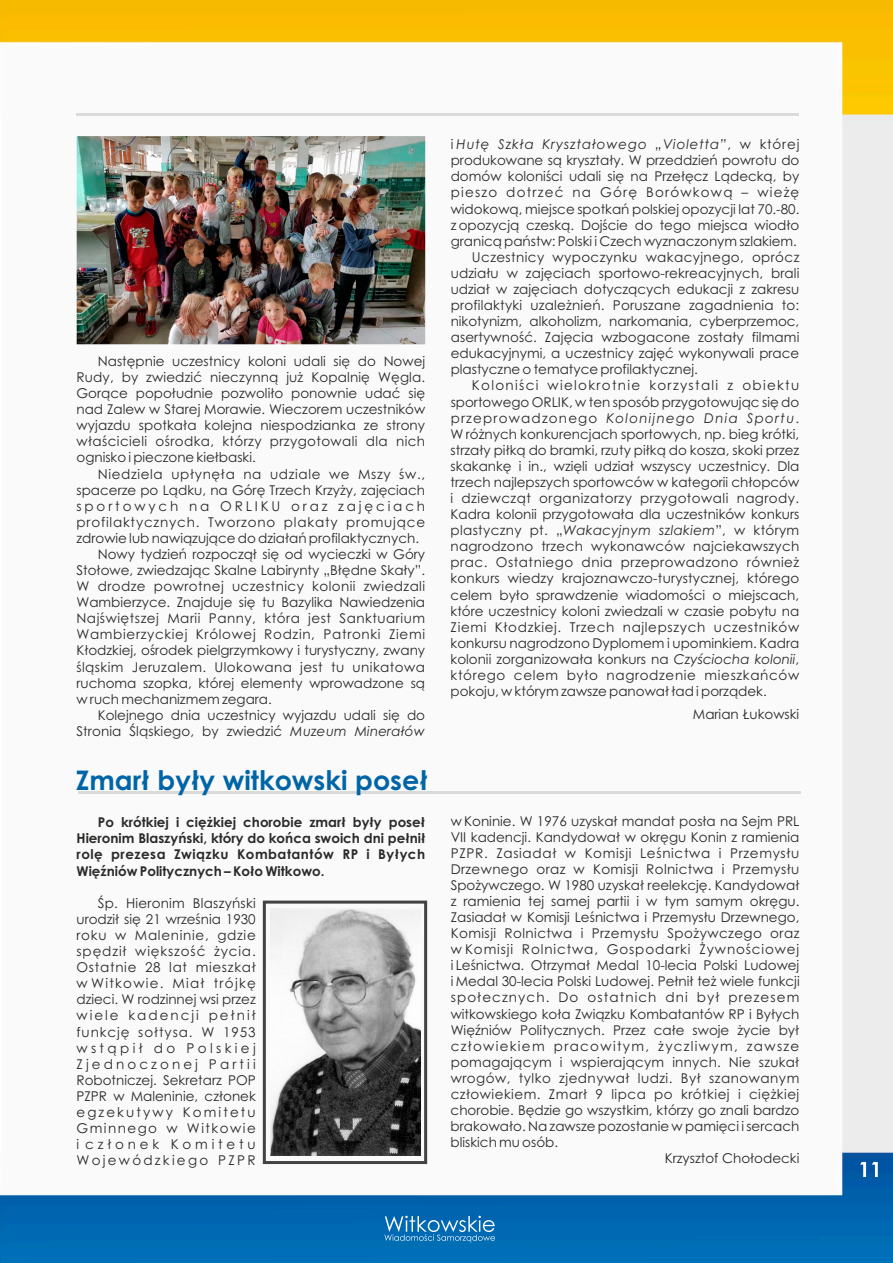
<style>
.page{position:relative;width:893px;height:1263px;background:#fff}
.page>*{position:absolute;margin:0;border:0;box-sizing:border-box;transform-origin:0 0}
.t1{font:700 27px "Century Gothic";color:#0065a7}
.t2{font:13.5px/16px "Century Gothic";color:#2a2a29;text-align:justify}
.t3{font:13.5px "Century Gothic";letter-spacing:.03em;color:#2a2a29}
.t4{font:700 13.5px/16.4px "Century Gothic";color:#2a2a29;text-align:justify}
.t5{font:13.5px "Century Gothic";letter-spacing:.05em;color:#2a2a29}
.t6{font:13.5px "Century Gothic";letter-spacing:.035em;color:#2a2a29}
.t7{font:13.5px "Century Gothic";letter-spacing:.025em;color:#2a2a29}
.t8{font:13.5px "Century Gothic";letter-spacing:.095em;color:#2a2a29}
.t9{font:13.5px "Century Gothic";letter-spacing:.04em;color:#2a2a29}
.t10{font:13.5px "Century Gothic";letter-spacing:.045em;color:#2a2a29}
.t11{font:13.5px "Century Gothic";letter-spacing:.06em;color:#2a2a29}
.t12{font:italic 13.5px "Century Gothic";letter-spacing:.06em;color:#2a2a29}
.t13{font:13.5px "Century Gothic";letter-spacing:.02em;color:#2a2a29}
.t14{font:13.5px "Century Gothic";letter-spacing:.065em;color:#2a2a29}
.t15{font:italic 13.5px "Century Gothic";letter-spacing:.085em;color:#2a2a29}
.t16{font:13.5px "Century Gothic";letter-spacing:.08em;color:#2a2a29}
.t17{font:13.5px "Century Gothic";letter-spacing:.09em;color:#2a2a29}
.t18{font:13.5px "Century Gothic";letter-spacing:.21em;color:#2a2a29}
.s1{font-style:italic}
.s2{font-style:normal}
</style>
<div class="page">
<img style="left:0;top:0;width:893px;height:1263px">
<svg style="left:860px;top:1162px;width:18px;height:15px"></svg>
<svg style="left:384px;top:1216px;width:111px;height:26px;background:#3386c1"></svg>
<hr style="left:77px;top:114px;width:722px;height:2px;background:#d9dada">
<img style="left:77px;top:136px;width:348px;height:208px">
<hr style="left:78px;top:791px;width:723px;height:3px;background:#d9dada">
<img style="left:271px;top:908px;width:149px;height:248px">
<div style="left:263px;top:900px;width:164px;height:264px;border:3px solid #424242"></div>
<p class="t2" style="left:77px;top:354px;width:350px;text-indent:21px">Następnie uczestnicy koloni udali się do Nowej Rudy, by zwiedzić nieczynną już Kopalnię Węgla.<br>Gorące popołudnie pozwoliło ponownie udać się nad Zalew w Starej Morawie. Wieczorem uczestników wyjazdu spotkała kolejna niespodzianka ze strony właścicieli ośrodka, którzy przygotowali dla nich ognisko i pieczone kiełbaski.</p>
<p class="t5" style="left:98px;top:468px;width:329px">Niedziela upłynęła na udziale we Mszy św.,</p>
<p class="t2" style="left:76px;top:483px;width:350px">spacerze po Lądku, na Górę Trzech Krzyży, zajęciach</p>
<p class="t18" style="left:76px;top:500px;width:350px">sportowych na ORLIKU oraz zajęciach</p>
<p class="t11" style="left:76px;top:517px;width:350px">profilaktycznych. Tworzono plakaty promujące</p>
<p class="t2" style="left:76px;top:531px;width:344px">zdrowie lub nawiązujące do działań profilaktycznych.</p>
<p class="t2" style="left:98px;top:547px;width:329px">Nowy tydzień rozpoczął się od wycieczki w Góry</p>
<p class="t2" style="left:76px;top:563px;width:350px">Stołowe, zwiedzając Skalne Labirynty „Błędne Skały”.</p>
<p class="t3" style="left:76px;top:581px;width:350px">W drodze powrotnej uczestnicy kolonii zwiedzali</p>
<p class="t2" style="left:76px;top:595px;width:350px">Wambierzyce. Znajduje się tu Bazylika Nawiedzenia</p>
<p class="t9" style="left:76px;top:613px;width:350px">Najświętszej Marii Panny, która jest Sanktuarium</p>
<p class="t5" style="left:76px;top:629px;width:350px">Wambierzyckiej Królowej Rodzin, Patronki Ziemi</p>
<p class="t2" style="left:76px;top:644px;width:350px">Kłodzkiej, ośrodek pielgrzymkowy i turystyczny, zwany</p>
<p class="t3" style="left:76px;top:661px;width:350px">śląskim Jeruzalem. Ulokowana jest tu unikatowa</p>
<p class="t2" style="left:76px;top:676px;width:350px">ruchoma szopka, której elementy wprowadzone są</p>
<p class="t2" style="left:76px;top:692px;width:197px">w ruch mechanizmem zegara.</p>
<p class="t2" style="left:98px;top:708px;width:329px">Kolejnego dnia uczestnicy wyjazdu udali się do</p>
<p class="t2" style="left:76px;top:724px;width:350px">Stronia Śląskiego, by zwiedzić <span class="s1">Muzeum Minerałów</span></p>
<h1 class="t1" style="left:76px;top:770px;width:354px">Zmarł były witkowski poseł</h1>
<p class="t4" style="left:77px;top:815px;width:350px;text-indent:21px">Po krótkiej i ciężkiej chorobie zmarł były poseł Hieronim Blaszyński, który do końca swoich dni pełnił rolę prezesa Związku Kombatantów RP i Byłych Więźniów Politycznych – Koło Witkowo.</p>
<p class="t2" style="left:76px;top:896px;width:181px;text-indent:21px">Śp. Hieronim Blaszyński urodził się 21 września 1930 roku w Maleninie, gdzie spędził większość życia.<br>Ostatnie 28 lat mieszkał w Witkowie. Miał trójkę dzieci. W rodzinnej wsi przez wiele kadencji pełnił funkcję sołtysa. W 1953 wstąpił do Polskiej Zjednoczonej Partii Robotniczej. Sekretarz POP PZPR w Maleninie, członek egzekutywy Komitetu Gminnego w Witkowie i członek Komitetu Wojewódzkiego PZPR</p>
<p class="t12" style="left:451px;top:139px;width:350px"><span class="s2">i</span> Hutę Szkła Kryształowego „Violetta”<span class="s2">, w której</span></p>
<p class="t2" style="left:451px;top:154px;width:350px">produkowane są kryształy. W przeddzień powrotu do</p>
<p class="t2" style="left:451px;top:170px;width:350px">domów koloniści udali się na Przełęcz Lądecką, by</p>
<p class="t17" style="left:451px;top:187px;width:350px">pieszo dotrzeć na Górę Borówkową – wieżę</p>
<p class="t2" style="left:451px;top:202px;width:350px">widokową, miejsce spotkań polskiej opozycji lat 70.-80.</p>
<p class="t2" style="left:451px;top:218px;width:350px">z opozycją czeską. Dojście do tego miejsca wiodło</p>
<p class="t2" style="left:451px;top:234px;width:348px">granicą państw: Polski i Czech wyznaczonym szlakiem.</p>
<p class="t3" style="left:472px;top:252px;width:329px">Uczestnicy wypoczynku wakacyjnego, oprócz</p>
<p class="t2" style="left:451px;top:266px;width:350px">udziału w zajęciach sportowo-rekreacyjnych, brali</p>
<p class="t2" style="left:451px;top:282px;width:350px">udział w zajęciach dotyczących edukacji z zakresu</p>
<p class="t2" style="left:451px;top:298px;width:350px">profilaktyki uzależnień. Poruszane zagadnienia to:</p>
<p class="t2" style="left:451px;top:314px;width:350px">nikotynizm, alkoholizm, narkomania, cyberprzemoc,</p>
<p class="t2" style="left:451px;top:330px;width:350px">asertywność. Zajęcia wzbogacone zostały filmami</p>
<p class="t2" style="left:451px;top:347px;width:350px">edukacyjnymi, a uczestnicy zajęć wykonywali prace</p>
<p class="t2" style="left:451px;top:363px;width:249px">plastyczne o tematyce profilaktycznej.</p>
<p class="t8" style="left:472px;top:380px;width:329px">Koloniści wielokrotnie korzystali z obiektu</p>
<p class="t2" style="left:451px;top:395px;width:350px">sportowego ORLIK, w ten sposób przygotowując się do</p>
<p class="t15" style="left:451px;top:412px;width:350px"><span class="s2">przeprowadzonego</span> Kolonijnego Dnia Sportu<span class="s2">.</span></p>
<p class="t2" style="left:451px;top:427px;width:350px">W różnych konkurencjach sportowych, np. bieg krótki,</p>
<p class="t2" style="left:451px;top:443px;width:350px">strzały piłką do bramki, rzuty piłką do kosza, skoki przez</p>
<p class="t2" style="left:451px;top:459px;width:350px">skakankę i in., wzięli udział wszyscy uczestnicy. Dla</p>
<p class="t2" style="left:451px;top:475px;width:350px">trzech najlepszych sportowców w kategorii chłopców</p>
<p class="t3" style="left:451px;top:493px;width:350px">i dziewcząt organizatorzy przygotowali nagrody.</p>
<p class="t2" style="left:451px;top:507px;width:350px">Kadra kolonii przygotowała dla uczestników konkurs</p>
<p class="t7" style="left:451px;top:525px;width:350px">plastyczny pt. „<span class="s1">Wakacyjnym szlakiem</span>”, w którym</p>
<p class="t13" style="left:451px;top:541px;width:350px">nagrodzono trzech wykonawców najciekawszych</p>
<p class="t6" style="left:451px;top:557px;width:350px">prac. Ostatniego dnia przeprowadzono również</p>
<p class="t2" style="left:451px;top:572px;width:350px">konkurs wiedzy krajoznawczo-turystycznej, którego</p>
<p class="t2" style="left:451px;top:588px;width:350px">celem było sprawdzenie wiadomości o miejscach,</p>
<p class="t2" style="left:451px;top:604px;width:350px">które uczestnicy koloni zwiedzali w czasie pobytu na</p>
<p class="t10" style="left:451px;top:622px;width:350px">Ziemi Kłodzkiej. Trzech najlepszych uczestników</p>
<p class="t2" style="left:451px;top:636px;width:350px">konkursu nagrodzono Dyplomem i upominkiem. Kadra</p>
<p class="t2" style="left:451px;top:652px;width:350px">kolonii zorganizowała konkurs na <span class="s1">Czyściocha kolonii</span>,</p>
<p class="t5" style="left:451px;top:670px;width:350px">którego celem było nagrodzenie mieszkańców</p>
<p class="t2" style="left:451px;top:684px;width:318px">pokoju, w którym zawsze panował ład i porządek.</p>
<p class="t2" style="left:693px;top:708px;width:108px">Marian Łukowski</p>
<p class="t2" style="left:451px;top:814px;width:350px">w Koninie. W 1976 uzyskał mandat posła na Sejm PRL</p>
<p class="t2" style="left:451px;top:830px;width:350px">VII kadencji. Kandydował w okręgu Konin z ramienia</p>
<p class="t5" style="left:451px;top:847px;width:350px">PZPR. Zasiadał w Komisji Leśnictwa i Przemysłu</p>
<p class="t7" style="left:451px;top:864px;width:350px">Drzewnego oraz w Komisji Rolnictwa i Przemysłu</p>
<p class="t2" style="left:451px;top:878px;width:350px">Spożywczego. W 1980 uzyskał reelekcję. Kandydował</p>
<p class="t2" style="left:451px;top:894px;width:350px">z ramienia tej samej partii i w tym samym okręgu.</p>
<p class="t2" style="left:451px;top:910px;width:350px">Zasiadał w Komisji Leśnictwa i Przemysłu Drzewnego,</p>
<p class="t3" style="left:451px;top:928px;width:350px">Komisji Rolnictwa i Przemysłu Spożywczego oraz</p>
<p class="t14" style="left:451px;top:944px;width:350px">w Komisji Rolnictwa, Gospodarki Żywnościowej</p>
<p class="t2" style="left:451px;top:958px;width:350px">i Leśnictwa. Otrzymał Medal 10-lecia Polski Ludowej</p>
<p class="t2" style="left:451px;top:975px;width:351px">i Medal 30-lecia Polski Ludowej. Pełnił też wiele funkcji</p>
<p class="t16" style="left:451px;top:992px;width:350px">społecznych. Do ostatnich dni był prezesem</p>
<p class="t2" style="left:451px;top:1007px;width:350px">witkowskiego koła Związku Kombatantów RP i Byłych</p>
<p class="t2" style="left:451px;top:1023px;width:350px">Więźniów Politycznych. Przez całe swoje życie był</p>
<p class="t8" style="left:451px;top:1040px;width:350px">człowiekiem pracowitym, życzliwym, zawsze</p>
<p class="t2" style="left:451px;top:1055px;width:350px">pomagającym i wspierającym innych. Nie szukał</p>
<p class="t6" style="left:451px;top:1073px;width:350px">wrogów, tylko zjednywał ludzi. Był szanowanym</p>
<p class="t6" style="left:451px;top:1089px;width:350px">człowiekiem. Zmarł 9 lipca po krótkiej i ciężkiej</p>
<p class="t2" style="left:451px;top:1103px;width:350px">chorobie. Będzie go wszystkim, którzy go znali bardzo</p>
<p class="t2" style="left:451px;top:1119px;width:350px">brakowało. Na zawsze pozostanie w pamięci i sercach</p>
<p class="t2" style="left:451px;top:1135px;width:109px">bliskich mu osób.</p>
<p class="t2" style="left:665px;top:1151px;width:136px">Krzysztof Chołodecki</p>
</div>
